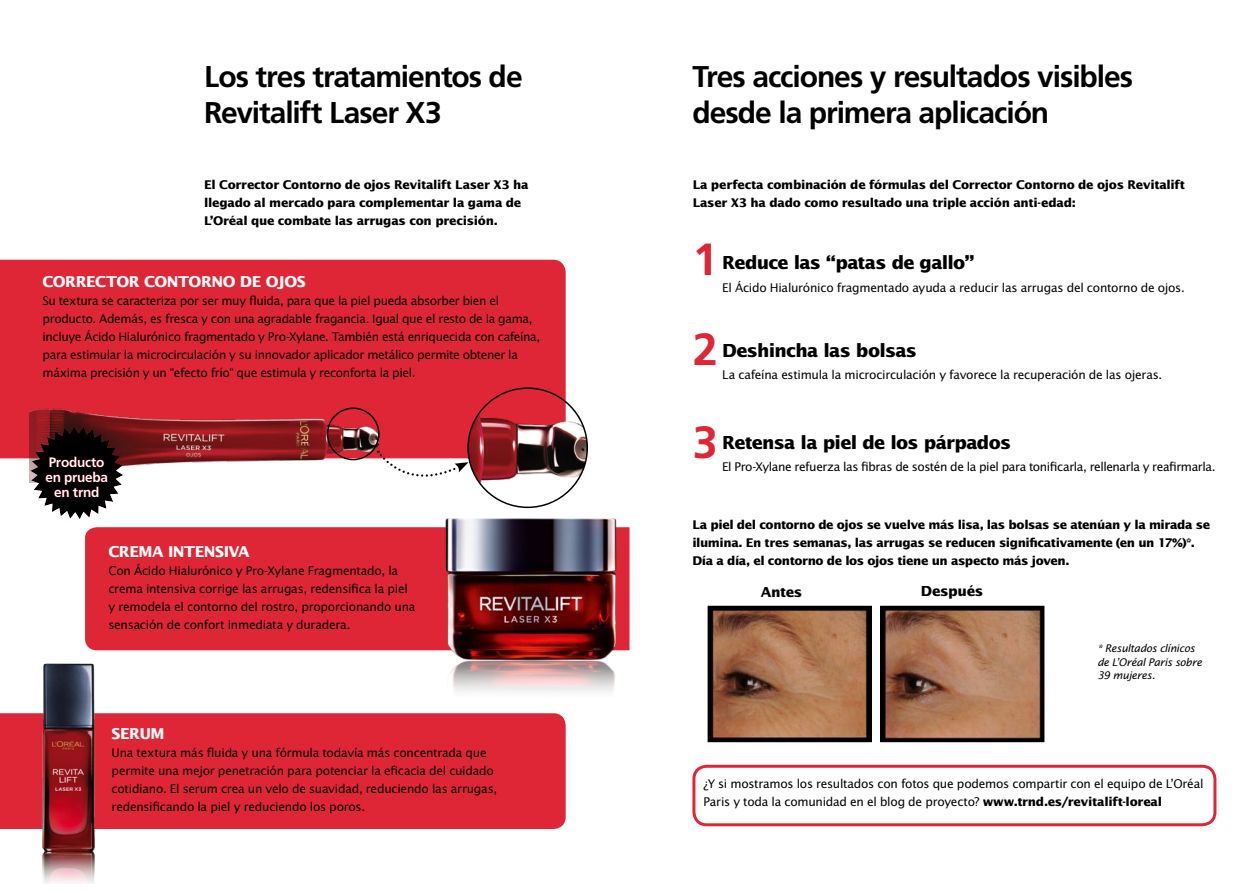
<style>
.page{position:relative;width:1259px;height:893px;background:#fff}
.page>*{position:absolute;margin:0;border:0;box-sizing:border-box;transform-origin:0 0}
.t1{font:700 45px/91.5px "Frutiger LT Std";color:#df2636;text-align:justify}
.t2{font:700 30px/36px "Frutiger LT Std";letter-spacing:-.035em;color:#000}
.t3{font:700 18px "Lucida Sans Std";letter-spacing:-.04em;color:#000}
.t4{font:700 15px "Lucida Sans Std";letter-spacing:-.035em;color:#fff}
.t5{font:700 13.8px "Lucida Sans Std";letter-spacing:-.025em;color:#000}
.t6{font:700 13.65px/14.9px "Frutiger LT Std";color:#fff;text-align:center}
.t7{font:12px/18px "Lucida Sans Std";letter-spacing:-.025em;color:#000}
.t8{font:700 12px/18px "Lucida Sans Std";letter-spacing:-.03em;color:#000}
.t9{font:italic 10.5px/13.5px "Lucida Sans Std";letter-spacing:-.025em;color:#000}
.s1{font-weight:700}
</style>
<div class="page">
<div style="left:0;top:260px;width:566px;height:198px;background:#df2636"></div>
<div style="left:85px;top:527px;width:360px;height:123px;background:#df2636"></div>
<svg style="left:0;top:713px;width:566px;height:14px;background:#df2a3a"></svg>
<div style="left:0;top:727px;width:566px;height:102px;background:#df2636"></div>
<img style="left:445px;top:518px;width:185px;height:174px">
<img style="left:11px;top:663px;width:101px;height:220px">
<img style="left:29px;top:384px;width:350px;height:82px">
<img style="left:468px;top:388px;width:119px;height:119px;border-radius:60px">
<div style="left:467px;top:387px;width:121px;height:121px;border:2px solid #000;border-radius:50%"></div>
<svg style="left:378px;top:451px;width:90px;height:26px"></svg>
<div style="left:327px;top:407px;width:52px;height:53px;border:2px solid #000;border-radius:50%"></div>
<svg style="left:22px;top:418px;width:110px;height:110px"></svg>
<div style="left:692px;top:765px;width:524px;height:61px;border:3px solid #df2636;border-radius:13px"></div>
<img style="left:709px;top:608px;width:161px;height:132px">
<div style="left:707px;top:606px;width:165px;height:136px;border:1px solid #000"></div>
<img style="left:882px;top:608px;width:160px;height:132px">
<div style="left:880px;top:606px;width:164px;height:136px;border:1px solid #000"></div>
<h2 class="t2" style="left:204px;top:59px;width:320px">Los tres tratamientos de<br>Revitalift Laser X3</h2>
<h2 class="t2" style="left:692px;top:59px;width:442px">Tres acciones y resultados visibles desde la primera aplicación</h2>
<p class="t8" style="left:204px;top:176px;width:326px">El Corrector Contorno de ojos Revitalift Laser X3 ha llegado al mercado para complementar la gama de<br>L’Oréal que combate las arrugas con precisión.</p>
<p class="t4" style="left:43px;top:273px;width:265px">CORRECTOR CONTORNO DE OJOS</p>
<p class="t7" style="left:43px;top:292px;width:499px">Su textura se caracteriza por ser muy fluida, para que la piel pueda absorber bien el producto. Además, es fresca y con una agradable fragancia. Igual que el resto de la gama, incluye Ácido Hialurónico fragmentado y Pro-Xylane. También está enriquecida con cafeína, para estimular la microcirculación y su innovador aplicador metálico permite obtener la máxima precisión y un “efecto frío“ que estimula y reconforta la piel.</p>
<p class="t6" style="left:45px;top:455px;width:64px;rotate:-1deg">Producto en prueba en trnd</p>
<p class="t4" style="left:108px;top:543px;width:143px">CREMA INTENSIVA</p>
<p class="t7" style="left:108px;top:562px;width:308px">Con Ácido Hialurónico y Pro-Xylane Fragmentado, la crema intensiva corrige las arrugas, redensifica la piel y remodela el contorno del rostro, proporcionando una sensación de confort inmediata y duradera.</p>
<p class="t4" style="left:112px;top:725px;width:55px">SERUM</p>
<p class="t7" style="left:112px;top:744px;width:387px">Una textura más fluida y una fórmula todavía más concentrada que permite una mejor penetración para potenciar la eficacia del cuidado cotidiano. El serum crea un velo de suavidad, reduciendo las arrugas, redensificando la piel y reduciendo los poros.</p>
<p class="t8" style="left:692px;top:176px;width:494px">La perfecta combinación de fórmulas del Corrector Contorno de ojos Revitalift<br>Laser X3 ha dado como resultado una triple acción anti-edad:</p>
<h1 class="t1" style="left:693px;top:214px;width:27px">1<br>2<br>3</h1>
<h3 class="t3" style="left:722px;top:252px;width:253px">Reduce las “patas de gallo”</h3>
<p class="t7" style="left:722px;top:278px;width:464px">El Ácido Hialurónico fragmentado ayuda a reducir las arrugas del contorno de ojos.</p>
<h3 class="t3" style="left:722px;top:340px;width:196px">Deshincha las bolsas</h3>
<p class="t7" style="left:722px;top:366px;width:442px">La cafeína estimula la microcirculación y favorece la recuperación de las ojeras.</p>
<h3 class="t3" style="left:722px;top:432px;width:290px">Retensa la piel de los párpados</h3>
<p class="t7" style="left:722px;top:458px;width:495px">El Pro-Xylane refuerza las fibras de sostén de la piel para tonificarla, rellenarla y reafirmarla.</p>
<p class="t8" style="left:692px;top:516px;width:519px">La piel del contorno de ojos se vuelve más lisa, las bolsas se atenúan y la mirada se ilumina. En tres semanas, las arrugas se reducen significativamente (en un 17%)*.<br>Día a día, el contorno de los ojos tiene un aspecto más joven.</p>
<p class="t5" style="left:761px;top:584px;width:43px">Antes</p>
<p class="t5" style="left:921px;top:583px;width:64px">Después</p>
<p class="t9" style="left:1097px;top:642px;width:106px">* Resultados clínicos de L’Oréal Paris sobre<br>39 mujeres.</p>
<p class="t7" style="left:703px;top:775px;width:501px">¿Y si mostramos los resultados con fotos que podemos compartir con el equipo de L’Oréal<br>Paris y toda la comunidad en el blog de proyecto? <span class="s1">www.trnd.es/revitalift-loreal</span></p>
</div>
